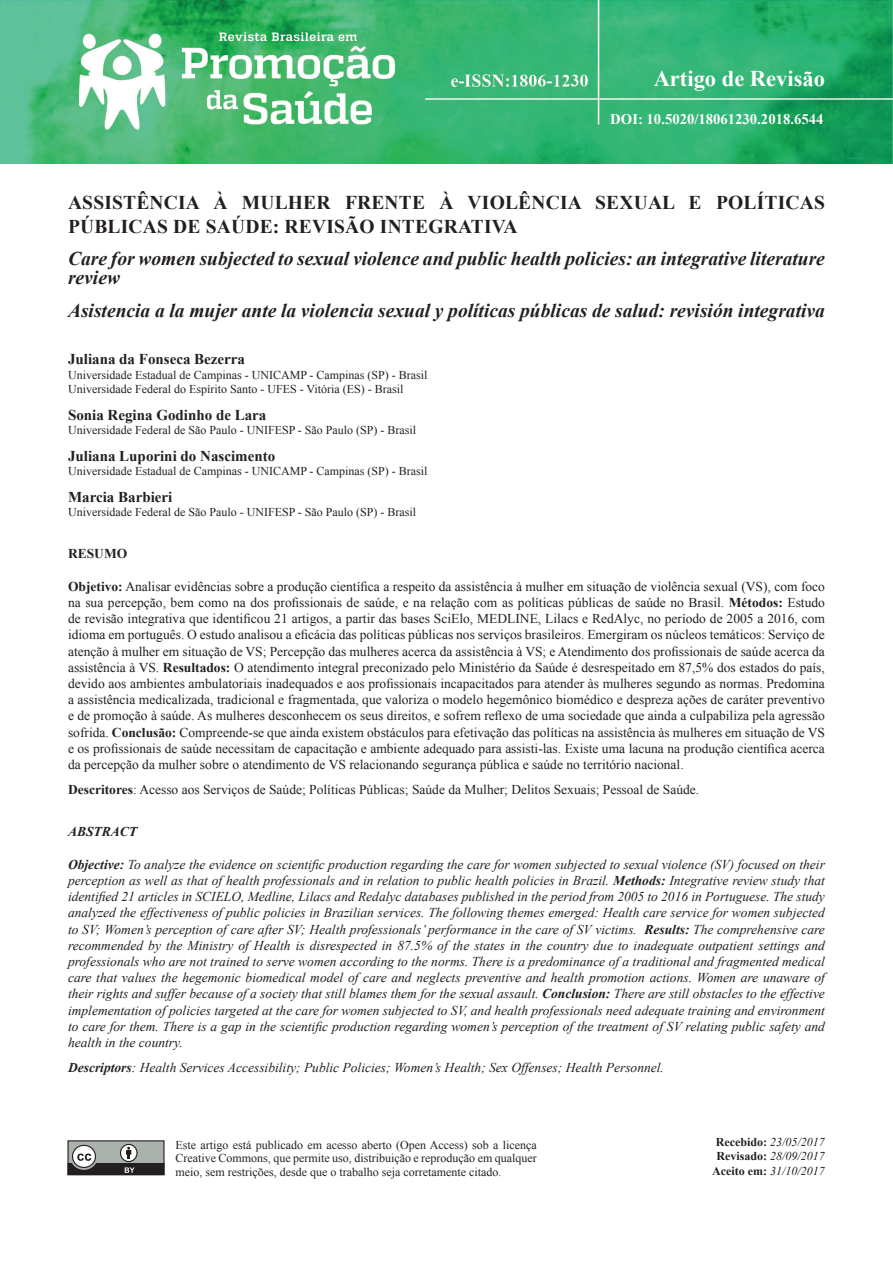
<style>
.page{position:relative;width:893px;height:1263px;background:#fff}
.page>*{position:absolute;margin:0;border:0;box-sizing:border-box;transform-origin:0 0}
.t1{font:700 22.5px "Times New Roman";color:#fff}
.t2{font:italic 700 19.5px/19.5px "Times New Roman";color:#231f20}
.t3{font:700 19.5px/23.4px "Times New Roman";letter-spacing:.01em;color:#231f20}
.t4{font:700 15px "Times New Roman";color:#231f20}
.t5{font:700 14.7px "Times New Roman";color:#fff}
.t6{font:13.5px/16.2px "Times New Roman";color:#231f20;text-align:justify}
.t7{font:italic 13.5px/16.2px "Times New Roman";color:#231f20;text-align:justify}
.t8{font:italic 700 13.5px "Times New Roman";color:#231f20}
.t9{font:700 13.5px "Times New Roman";color:#231f20}
.t10{font:12px/13.5px "Times New Roman";color:#231f20;text-align:justify}
.t11{font:italic 12px/14.4px "Times New Roman";color:#231f20;text-align:center}
.s1{font-weight:700}
.s2{font-weight:700;font-style:normal}
</style>
<div class="page">
<img style="left:0;top:0;width:893px;height:164px">
<div style="left:68px;top:1141px;width:96px;height:33px;background:#aab2ab"></div>
<svg style="left:120px;top:1144px;width:17px;height:17px"></svg>
<div style="left:120px;top:1144px;width:18px;height:18px;border:1px solid #231f20;border-radius:50%"></div>
<div style="left:72px;top:1145px;width:24px;height:23px;border:1px solid #231f20;border-radius:50%"></div>
<svg style="left:67px;top:1147px;width:98px;height:28px"></svg>
<h1 class="t1" style="left:654px;top:62px;width:173px">Artigo de Revisão</h1>
<p class="t5" style="left:610px;top:109px;width:215px">DOI: 10.5020/18061230.2018.6544</p>
<h2 class="t3" style="left:68px;top:190px;width:758px">ASSISTÊNCIA À MULHER FRENTE À VIOLÊNCIA SEXUAL E POLÍTICAS<br>PÚBLICAS DE SAÚDE: REVISÃO INTEGRATIVA</h2>
<h2 class="t2" style="left:68px;top:248px;width:758px">Care for women subjected to sexual violence and public health policies: an integrative literature review</h2>
<h2 class="t2" style="left:68px;top:300px;width:758px">Asistencia a la mujer ante la violencia sexual y políticas públicas de salud: revisión integrativa</h2>
<p class="t4" style="left:68px;top:349px;width:179px">Juliana da Fonseca Bezerra</p>
<p class="t10" style="left:68px;top:367px;width:361px;line-height:14.4px">Universidade Estadual de Campinas - UNICAMP - Campinas (SP) - Brasil<br>Universidade Federal do Espírito Santo - UFES - Vitória (ES) - Brasil</p>
<p class="t4" style="left:68px;top:404px;width:200px">Sonia Regina Godinho de Lara</p>
<p class="t10" style="left:68px;top:423px;width:350px">Universidade Federal de São Paulo - UNIFESP - São Paulo (SP) - Brasil</p>
<p class="t4" style="left:68px;top:445px;width:209px">Juliana Luporini do Nascimento</p>
<p class="t10" style="left:68px;top:464px;width:361px">Universidade Estadual de Campinas - UNICAMP - Campinas (SP) - Brasil</p>
<p class="t4" style="left:68px;top:486px;width:106px">Marcia Barbieri</p>
<p class="t10" style="left:68px;top:505px;width:350px">Universidade Federal de São Paulo - UNIFESP - São Paulo (SP) - Brasil</p>
<p class="t9" style="left:68px;top:544px;width:61px">RESUMO</p>
<p class="t6" style="left:68px;top:578px;width:758px"><span class="s1">Objetivo:</span> Analisar evidências sobre a produção científica a respeito da assistência à mulher em situação de violência sexual (VS), com foco na sua percepção, bem como na dos profissionais de saúde, e na relação com as políticas públicas de saúde no Brasil. <span class="s1">Métodos:</span> Estudo de revisão integrativa que identificou 21 artigos, a partir das bases SciElo, MEDLINE, Lilacs e RedAlyc, no período de 2005 a 2016, com idioma em português. O estudo analisou a eficácia das políticas públicas nos serviços brasileiros. Emergiram os núcleos temáticos: Serviço de atenção à mulher em situação de VS; Percepção das mulheres acerca da assistência à VS; e Atendimento dos profissionais de saúde acerca da assistência à VS. <span class="s1">Resultados:</span> O atendimento integral preconizado pelo Ministério da Saúde é desrespeitado em 87,5% dos estados do país, devido aos ambientes ambulatoriais inadequados e aos profissionais incapacitados para atender às mulheres segundo as normas. Predomina a assistência medicalizada, tradicional e fragmentada, que valoriza o modelo hegemônico biomédico e despreza ações de caráter preventivo e de promoção à saúde. As mulheres desconhecem os seus direitos, e sofrem reflexo de uma sociedade que ainda a culpabiliza pela agressão sofrida. <span class="s1">Conclusão:</span> Compreende-se que ainda existem obstáculos para efetivação das políticas na assistência às mulheres em situação de VS e os profissionais de saúde necessitam de capacitação e ambiente adequado para assisti-las. Existe uma lacuna na produção científica acerca da percepção da mulher sobre o atendimento de VS relacionando segurança pública e saúde no território nacional.</p>
<p class="t6" style="left:68px;top:781px;width:633px"><span class="s1">Descritores</span>: Acesso aos Serviços de Saúde; Políticas Públicas; Saúde da Mulher; Delitos Sexuais; Pessoal de Saúde.</p>
<p class="t8" style="left:68px;top:821px;width:71px">ABSTRACT</p>
<p class="t7" style="left:68px;top:856px;width:758px"><span class="s1">Objective:</span> To analyze the evidence on scientific production regarding the care for women subjected to sexual violence (SV) focused on their perception as well as that of health professionals and in relation to public health policies in Brazil. <span class="s1">Methods:</span> Integrative review study that identified 21 articles in SCIELO, Medline, Lilacs and Redalyc databases published in the period from 2005 to 2016 in Portuguese. The study analyzed the effectiveness of public policies in Brazilian services. The following themes emerged: Health care service for women subjected to SV; Women’s perception of care after SV; Health professionals’ performance in the care of SV victims. <span class="s1">Results:</span> The comprehensive care recommended by the Ministry of Health is disrespected in 87.5% of the states in the country due to inadequate outpatient settings and professionals who are not trained to serve women according to the norms. There is a predominance of a traditional and fragmented medical care that values the hegemonic biomedical model of care and neglects preventive and health promotion actions. Women are unaware of their rights and suffer because of a society that still blames them for the sexual assault. <span class="s1">Conclusion:</span> There are still obstacles to the effective implementation of policies targeted at the care for women subjected to SV, and health professionals need adequate training and environment to care for them. There is a gap in the scientific production regarding women’s perception of the treatment of SV relating public safety and health in the country.</p>
<p class="t7" style="left:68px;top:1059px;width:597px"><span class="s1">Descriptors</span>: Health Services Accessibility; Public Policies; Women’s Health; Sex Offenses; Health Personnel.</p>
<p class="t10" style="left:175px;top:1138px;width:363px">Este artigo está publicado em acesso aberto (Open Access) sob a licença Creative Commons, que permite uso, distribuição e reprodução em qualquer meio, sem restrições, desde que o trabalho seja corretamente citado.</p>
<p class="t11" style="left:712px;top:1134px;width:114px"><span class="s2">Recebido:</span> 23/05/2017<br><span class="s2">Revisado:</span> 28/09/2017<br><span class="s2">Aceito em:</span> 31/10/2017</p>
</div>
